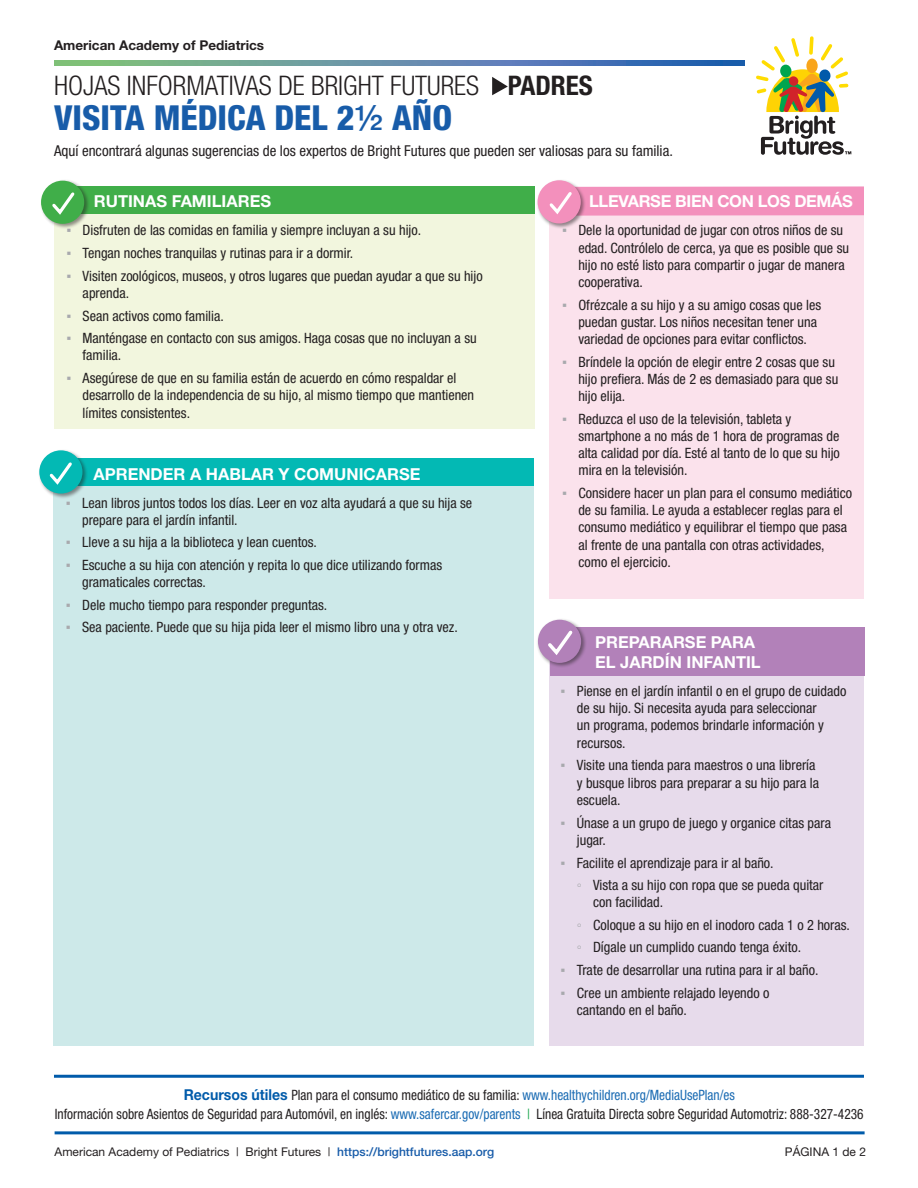
<style>
.page{position:relative;width:918px;height:1188px;background:#fff}
.page>*{position:absolute;margin:0;border:0;box-sizing:border-box;transform-origin:0 0}
.heading{font:800 condensed 34.5px "Helvetica Neue";color:#185ca9}
.heading-2{font:300 condensed 27px "Helvetica Neue";color:#231f20}
.New_White_heads{font:700 16.5px/19.8px "Helvetica Neue";color:#fff}
.New_White_heads-2{font:700 16.5px "Helvetica Neue";letter-spacing:-.02em;color:#fff}
.t1{font:condensed 15px "Helvetica Neue";color:#231f20}
.t2{font:condensed 14.25px/17.2px "Helvetica Neue";color:#231f20}
.t3{font:condensed 14.25px "Helvetica Neue";color:#231f20;scale:.94 1}
.t4{font:condensed 14.25px "Helvetica Neue";color:#1a6bb3;scale:.94 1}
.intro_line{font:700 13.5px "Helvetica Neue";color:#231f20}
.list_helv{font:12px "Helvetica Neue";color:#231f20}
.s1{font-weight:700}
.s2{font-weight:500;font-stretch:normal}
.s3{font-family:"Arial";font-stretch:normal;color:#a8a9ad}
.s4{font-family:"Arial Narrow";font-stretch:normal;color:#a8a9ad}
.s5{font-weight:700;font-stretch:normal;font-size:15px;color:#005baa}
.s6{color:#231f20}
.s7{color:#1a6bb3}
.s8{color:#1ca74f}
.s9{font-weight:500;color:#185ca9}
</style>
<div class="page">
<div style="left:550px;top:189px;width:314px;height:410px;background:#fbdce9"></div>
<div style="left:550px;top:186px;width:314px;height:30px;background:#f390bc"></div>
<div style="left:536px;top:179px;width:51px;height:50px;background:#231f20;opacity:.5"></div>
<div style="left:538px;top:180px;width:43px;height:43px;background:#f390bc;border-radius:50%"></div>
<svg style="left:549px;top:192px;width:23px;height:23px"></svg>
<div style="left:54px;top:187px;width:481px;height:242px;background:#f0f5d8"></div>
<div style="left:54px;top:187px;width:481px;height:27px;background:#40ae49"></div>
<div style="left:40px;top:179px;width:50px;height:51px;background:#231f20;opacity:.5"></div>
<div style="left:41px;top:181px;width:43px;height:43px;background:#40ae49;border-radius:50%"></div>
<svg style="left:52px;top:192px;width:23px;height:23px"></svg>
<svg style="left:492px;top:77px;width:16px;height:18px"></svg>
<svg style="left:756px;top:36px;width:95px;height:119px"></svg>
<svg style="left:54px;top:60px;width:690px;height:5px;background:#5e8fa2"></svg>
<div style="left:53px;top:472px;width:481px;height:573px;background:#cde9e9"></div>
<div style="left:53px;top:458px;width:481px;height:28px;background:#03b9b4"></div>
<div style="left:38px;top:449px;width:50px;height:50px;background:#231f20;opacity:.5"></div>
<div style="left:39px;top:450px;width:43px;height:44px;background:#03b9b4;border-radius:50%"></div>
<svg style="left:49px;top:462px;width:23px;height:23px"></svg>
<hr style="left:54px;top:1075px;width:810px;height:3px;background:#005baa">
<hr style="left:55px;top:1131px;width:810px;height:3px;background:#005baa">
<div style="left:550px;top:632px;width:314px;height:413px;background:#e7dbeb"></div>
<div style="left:550px;top:627px;width:315px;height:48px;background:#b281b9"></div>
<div style="left:537px;top:618px;width:50px;height:51px;background:#231f20;opacity:.5"></div>
<div style="left:538px;top:620px;width:43px;height:43px;background:#b281b9;border-radius:50%"></div>
<svg style="left:548px;top:630px;width:27px;height:27px"></svg>
<p class="intro_line" style="left:54px;top:37px;width:212px">American Academy of Pediatrics</p>
<p class="heading-2" style="left:54px;top:70px;width:540px">HOJAS INFORMATIVAS DE BRIGHT FUTURES <span class="s1">PADRES</span></p>
<p class="heading" style="left:54px;top:96px;width:400px">VISITA MÉDICA DEL 2<span class="s2">½</span> AÑO</p>
<p class="t1" style="left:54px;top:142px;width:620px">Aquí encontrará algunas sugerencias de los expertos de Bright Futures que pueden ser valiosas para su familia.</p>
<p class="New_White_heads" style="left:94px;top:191px;width:179px">RUTINAS FAMILIARES</p>
<p class="t2" style="left:66px;top:222px;width:356px"><span class="s3">▪</span> Disfruten de las comidas en familia y siempre incluyan a su hijo.</p>
<p class="t2" style="left:66px;top:244px;width:289px"><span class="s3">▪</span> Tengan noches tranquilas y rutinas para ir a dormir.</p>
<p class="t2" style="left:83px;top:267px;width:402px;text-indent:-16px"><span class="s3">▪</span> Visiten zoológicos, museos, y otros lugares que puedan ayudar a que su hijo aprenda.</p>
<p class="t2" style="left:66px;top:307px;width:159px"><span class="s3">▪</span> Sean activos como familia.</p>
<p class="t2" style="left:83px;top:329px;width:396px;text-indent:-16px"><span class="s3">▪</span> Manténgase en contacto con sus amigos. Haga cosas que no incluyan a su familia.</p>
<p class="t2" style="left:83px;top:369px;width:393px;text-indent:-16px"><span class="s3">▪</span> Asegúrese de que en su familia están de acuerdo en cómo respaldar el desarrollo de la independencia de su hijo, al mismo tiempo que mantienen límites consistentes.</p>
<p class="New_White_heads" style="left:93px;top:464px;width:328px">APRENDER A HABLAR Y COMUNICARSE</p>
<p class="t2" style="left:82px;top:494px;width:392px;text-indent:-16px"><span class="s3">▪</span> Lean libros juntos todos los días. Leer en voz alta ayudará a que su hija se prepare para el jardín infantil.</p>
<p class="t2" style="left:66px;top:534px;width:253px"><span class="s3">▪</span> Lleve a su hija a la biblioteca y lean cuentos.</p>
<p class="t2" style="left:82px;top:556px;width:362px;text-indent:-16px"><span class="s3">▪</span> Escuche a su hija con atención y repita lo que dice utilizando formas gramaticales correctas.</p>
<p class="t2" style="left:66px;top:596px;width:263px"><span class="s3">▪</span> Dele mucho tiempo para responder preguntas.</p>
<p class="t2" style="left:66px;top:618px;width:393px"><span class="s3">▪</span> Sea paciente. Puede que su hija pida leer el mismo libro una y otra vez.</p>
<p class="New_White_heads-2" style="left:589px;top:191px;width:265px">LLEVARSE BIEN CON LOS DEMÁS</p>
<p class="t2" style="left:578px;top:222px;width:272px;text-indent:-16px"><span class="s3">▪</span> Dele la oportunidad de jugar con otros niños de su edad. Contrólelo de cerca, ya que es posible que su hijo no esté listo para compartir o jugar de manera cooperativa.</p>
<p class="t2" style="left:578px;top:296px;width:244px;text-indent:-16px"><span class="s3">▪</span> Ofrézcale a su hijo y a su amigo cosas que les puedan gustar. Los niños necesitan tener una variedad de opciones para evitar conflictos.</p>
<p class="t2" style="left:578px;top:353px;width:261px;text-indent:-16px"><span class="s3">▪</span> Bríndele la opción de elegir entre 2 cosas que su hijo prefiera. Más de 2 es demasiado para que su hijo elija.</p>
<p class="t2" style="left:578px;top:410px;width:263px;text-indent:-16px"><span class="s3">▪</span> Reduzca el uso de la televisión, tableta y smartphone a no más de 1 hora de programas de alta calidad por día. Esté al tanto de lo que su hijo mira en la televisión.</p>
<p class="t2" style="left:578px;top:484px;width:275px;text-indent:-16px"><span class="s3">▪</span> Considere hacer un plan para el consumo mediático de su familia. Le ayuda a establecer reglas para el consumo mediático y equilibrar el tiempo que pasa al frente de una pantalla con otras actividades, como el ejercicio.</p>
<p class="New_White_heads" style="left:595px;top:632px;width:167px">PREPARARSE PARA<br>EL JARDÍN INFANTIL</p>
<p class="t2" style="left:577px;top:682px;width:271px;text-indent:-16px"><span class="s3">▪</span> Piense en el jardín infantil o en el grupo de cuidado de su hijo. Si necesita ayuda para seleccionar<br>un programa, podemos brindarle información y recursos.</p>
<p class="t2" style="left:577px;top:757px;width:244px;text-indent:-16px"><span class="s3">▪</span> Visite una tienda para maestros o una librería y busque libros para preparar a su hijo para la escuela.</p>
<p class="t2" style="left:577px;top:814px;width:256px;text-indent:-16px"><span class="s3">▪</span> Únase a un grupo de juego y organice citas para jugar.</p>
<p class="t2" style="left:561px;top:854px;width:215px"><span class="s3">▪</span> Facilite el aprendizaje para ir al baño.</p>
<p class="t2" style="left:593px;top:876px;width:232px;text-indent:-16px"><span class="s4">◦</span> Vista a su hijo con ropa que se pueda quitar con facilidad.</p>
<p class="t2" style="left:577px;top:916px;width:275px"><span class="s4">◦</span> Coloque a su hijo en el inodoro cada 1 o 2 horas.</p>
<p class="t2" style="left:577px;top:939px;width:226px"><span class="s4">◦</span> Dígale un cumplido cuando tenga éxito.</p>
<p class="t2" style="left:561px;top:961px;width:259px"><span class="s3">▪</span> Trate de desarrollar una rutina para ir al baño.</p>
<p class="t2" style="left:577px;top:984px;width:194px;text-indent:-16px"><span class="s3">▪</span> Cree un ambiente relajado leyendo o cantando en el baño.</p>
<p class="t4" style="left:184px;top:1086px;width:588px"><span class="s5">Recursos útiles</span> <span class="s6">Plan para el consumo mediático de su familia:</span> www.healthychildren.org/MediaUsePlan/es</p>
<p class="t3" style="left:55px;top:1106px;width:862px">Información sobre Asientos de Seguridad para Automóvil, en inglés: <span class="s7">www.safercar.gov/parents</span> <span class="s8">|</span> Línea Gratuita Directa sobre Seguridad Automotriz: 888-327-4236</p>
<p class="list_helv" style="left:55px;top:1145px;width:441px">American Academy of Pediatrics | Bright Futures | <span class="s9">https://brightfutures.aap.org</span></p>
<p class="list_helv" style="left:785px;top:1145px;width:83px">PÁGINA 1 de 2</p>
</div>
